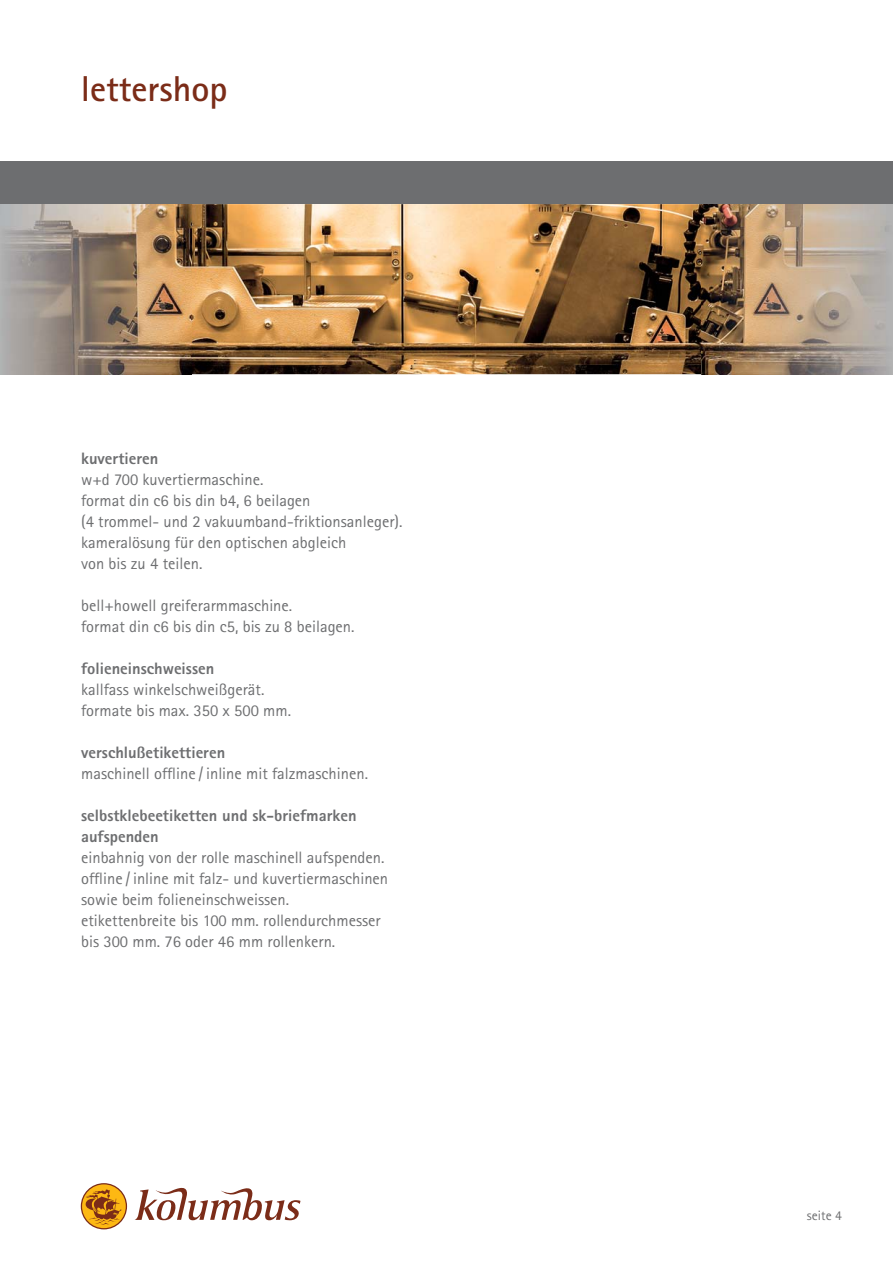
<style>
.page{position:relative;width:893px;height:1263px;background:#fff}
.page>*{position:absolute;margin:0;border:0;box-sizing:border-box;transform-origin:0 0}
.t1{font:700 36px "Rotis Sans Serif";color:#7b2c18}
.t2{font:16.5px/21px "Rotis Sans Serif";color:#6d6e70}
.t3{font:800 16.5px/21px "Rotis Sans Serif";color:#6d6e70}
.t4{font:13.5px "Rotis Sans Serif";color:#6d6e70}
</style>
<div class="page">
<img style="left:191px;top:204px;width:511px;height:170px">
<div style="left:0;top:162px;width:893px;height:42px;background:#6d6e70"></div>
<img style="left:0;top:204px;width:191px;height:170px">
<img style="left:702px;top:204px;width:191px;height:170px">
<svg style="left:135px;top:1187px;width:165px;height:33px"></svg>
<svg style="left:81px;top:1183px;width:46px;height:46px"></svg>
<svg style="left:82px;top:1184px;width:44px;height:44px"></svg>
<svg style="left:85px;top:1189px;width:37px;height:36px"></svg>
<h1 class="t1" style="left:81px;top:75px;width:148px">lettershop</h1>
<p class="t3" style="left:81px;top:449px;width:79px">kuvertieren</p>
<p class="t2" style="left:81px;top:470px;width:323px">w+d 700 kuvertiermaschine.<br>format din c6 bis din b4, 6 beilagen<br>(4 trommel- und 2 vakuumband-friktionsanleger). kameralösung für den optischen abgleich<br>von bis zu 4 teilen.</p>
<p class="t2" style="left:81px;top:596px;width:275px">bell+howell greiferarmmaschine.<br>format din c6 bis din c5, bis zu 8 beilagen.</p>
<p class="t3" style="left:81px;top:659px;width:135px">folieneinschweissen</p>
<p class="t2" style="left:81px;top:680px;width:211px">kallfass winkelschweißgerät. formate bis max. 350 x 500 mm.</p>
<p class="t3" style="left:81px;top:743px;width:146px">verschlußetikettieren</p>
<p class="t2" style="left:81px;top:764px;width:288px">maschinell offline / inline mit falzmaschinen.</p>
<p class="t3" style="left:81px;top:806px;width:277px">selbstklebeetiketten und sk-briefmarken aufspenden</p>
<p class="t2" style="left:81px;top:848px;width:309px">einbahnig von der rolle maschinell aufspenden. offline / inline mit falz- und kuvertiermaschinen sowie beim folieneinschweissen. etikettenbreite bis 100 mm. rollendurchmesser bis 300 mm. 76 oder 46 mm rollenkern.</p>
<p class="t4" style="left:807px;top:1211px;width:36px">seite 4</p>
</div>
